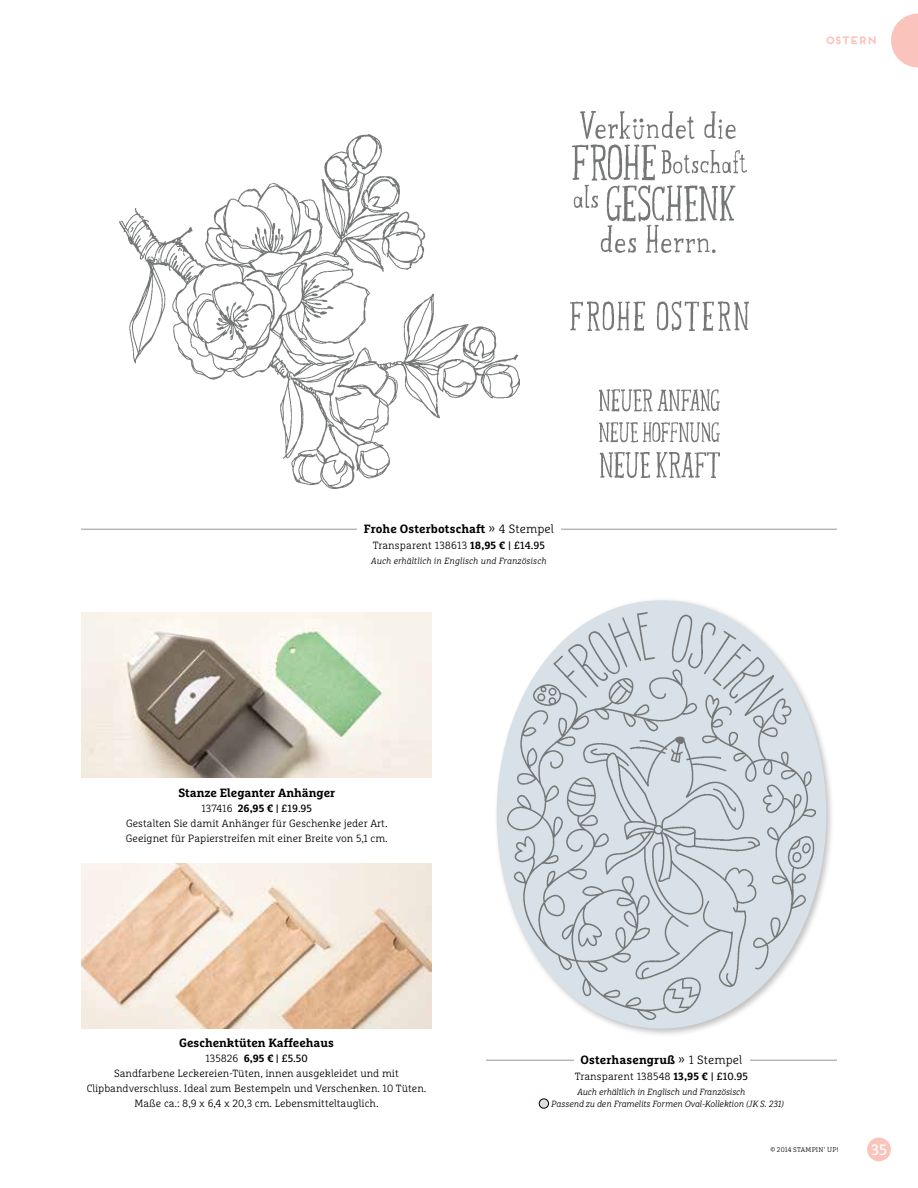
<style>
.page{position:relative;width:918px;height:1188px;background:#fff}
.page>*{position:absolute;margin:0;border:0;box-sizing:border-box;transform-origin:0 0}
.t1{font:15px "Marselis Slab Pro";color:#fff}
.t2{font:700 12px "Marselis Slab Pro";color:#000}
.t3{font:300 10.5px/15px "Marselis Slab Pro";color:#000;text-align:center}
.t4{font:700 10.5px "Frontage";letter-spacing:-.15em;color:#fac4bd}
.t5{font:italic 300 9px/12px "Marselis Slab Pro";letter-spacing:-.01em;color:#000}
.t6{font:italic 300 9px "Marselis Slab Pro";letter-spacing:.01em;color:#000}
.t7{font:300 6.75px "Marselis Slab Pro";letter-spacing:.03em;color:#000}
.s1{font-weight:300}
.s2{font-weight:700}
.s3{font-weight:400}
</style>
<div class="page">
<hr style="left:486px;top:1060px;width:351px;height:1px;background:#969797">
<div style="left:574px;top:1055px;width:175px;height:9px;background:#fff"></div>
<div style="left:493px;top:597px;width:342px;height:440px;background:#000;opacity:.25"></div>
<svg style="left:497px;top:600px;width:329px;height:428px"></svg>
<img style="left:81px;top:864px;width:351px;height:164px">
<hr style="left:81px;top:529px;width:756px;height:1px;background:#969797">
<div style="left:357px;top:524px;width:204px;height:9px;background:#fff"></div>
<img style="left:81px;top:612px;width:351px;height:165px">
<img style="left:120px;top:135px;width:400px;height:353px">
<img style="left:572px;top:111px;width:175px;height:142px">
<img style="left:599px;top:390px;width:121px;height:87px">
<img style="left:570px;top:302px;width:179px;height:29px">
<img style="left:508px;top:613px;width:307px;height:406px">
<div style="left:539px;top:1099px;width:10px;height:9px;background:#d7e1e7;border-radius:50%"></div>
<div style="left:539px;top:1099px;width:10px;height:9px;border:1px solid #000;border-radius:50%"></div>
<div style="left:867px;top:1138px;width:24px;height:23px;background:#fac4bd;border-radius:50%"></div>
<svg style="left:891px;top:14px;width:27px;height:54px"></svg>
<p class="t4" style="left:825px;top:34px;width:54px">OSTERN</p>
<p class="t2" style="left:364px;top:521px;width:192px">Frohe Osterbotschaft <span class="s1">» 4 Stempel</span></p>
<p class="t3" style="left:373px;top:538px;width:174px">Transparent 138613 <span class="s2">18,95 €</span> <span class="s3">| £14.95</span></p>
<p class="t6" style="left:371px;top:555px;width:177px">Auch erhältlich in Englisch und Französisch</p>
<p class="t2" style="left:178px;top:785px;width:158px">Stanze Eleganter Anhänger</p>
<p class="t3" style="left:126px;top:800px;width:263px">137416 <span class="s2">26,95 €</span> <span class="s3">| £19.95<br></span>Gestalten Sie damit Anhänger für Geschenke jeder Art.<br>Geeignet für Papierstreifen mit einer Breite von 5,1 cm.</p>
<p class="t2" style="left:179px;top:1035px;width:156px">Geschenktüten Kaffeehaus</p>
<p class="t3" style="left:87px;top:1051px;width:341px">135826 <span class="s2">6,95 €</span> <span class="s3">| £5.50<br></span>Sandfarbene Leckereien-Tüten, innen ausgekleidet und mit Clipbandverschluss. Ideal zum Bestempeln und Verschenken. 10 Tüten.<br>Maße ca.: 8,9 x 6,4 x 20,3 cm. Lebensmitteltauglich.</p>
<p class="t2" style="left:581px;top:1052px;width:163px">Osterhasengruß <span class="s1">» 1 Stempel</span></p>
<p class="t3" style="left:575px;top:1069px;width:175px">Transparent 138548 <span class="s2">13,95 €</span> <span class="s3">| £10.95</span></p>
<p class="t5" style="left:551px;top:1086px;width:234px;text-indent:26px">Auch erhältlich in Englisch und Französisch<br>Passend zu den Framelits Formen Oval-Kollektion (JK S. 231)</p>
<p class="t7" style="left:770px;top:1146px;width:70px">© 2014 STAMPIN’ UP!</p>
<h1 class="t1" style="left:871px;top:1140px;width:17px">35</h1>
</div>
